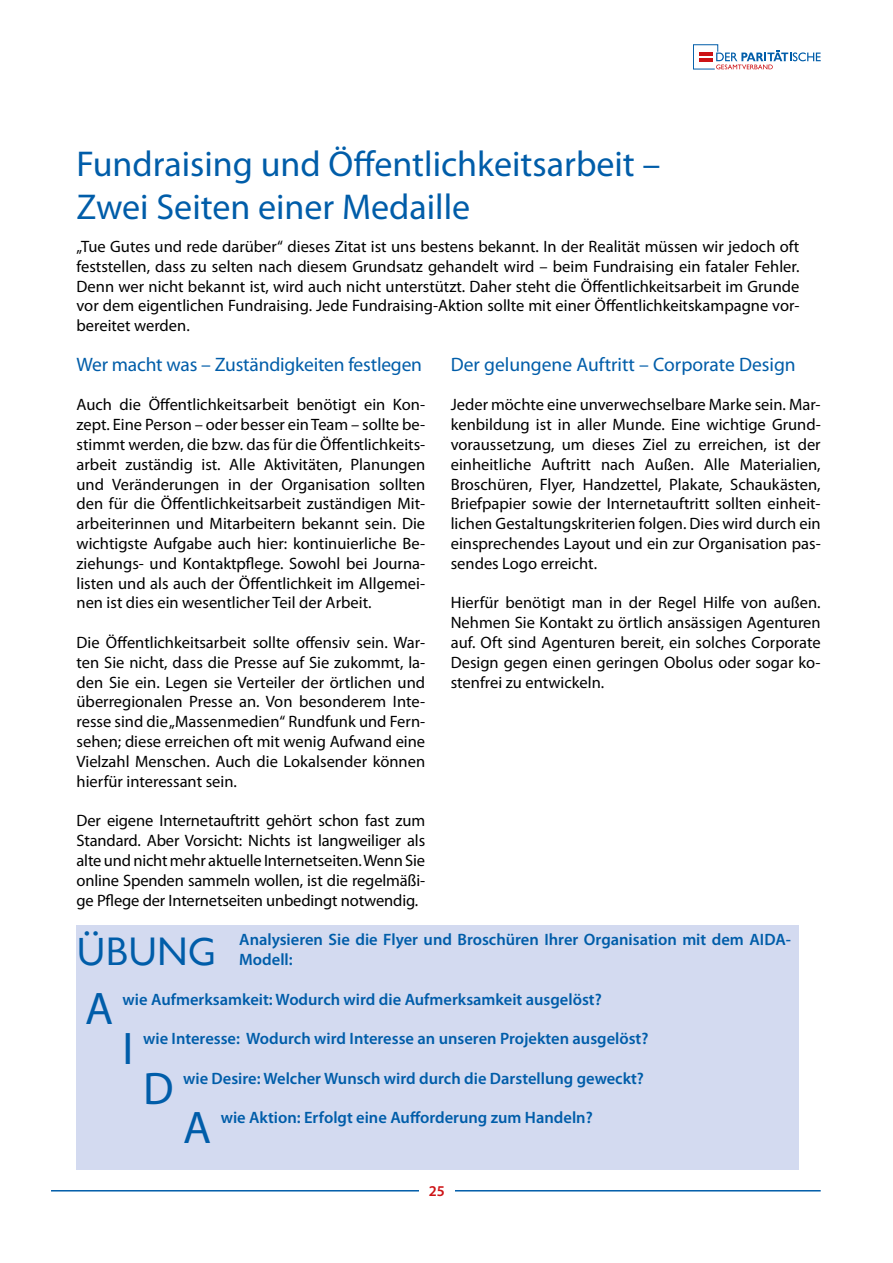
<style>
.page{position:relative;width:893px;height:1263px;background:#fff}
.page>*{position:absolute;margin:0;border:0;box-sizing:border-box;transform-origin:0 0}
.t1{font:45.9px "Myriad Pro";color:#005da9}
.t2{font:40.8px "Chantilly";color:#005da9}
.t3{font:36px/43.2px "Myriad Pro";color:#005da9}
.t4{font:19.5px "Myriad Pro";letter-spacing:-.01em;color:#005da9}
.t5{font:16.5px/19.8px "Myriad Pro";color:#000;text-align:justify}
.t6{font:600 16.5px/19.8px "Myriad Pro";color:#005da9}
.t7{font:600 15px "Myriad Pro";color:#cd1316}
</style>
<div class="page">
<hr style="left:51px;top:1190px;width:770px;height:1px;background:#005da9">
<div style="left:419px;top:1185px;width:36px;height:26px;background:#fff"></div>
<svg style="left:693px;top:44px;width:128px;height:25px"></svg>
<div style="left:77px;top:925px;width:722px;height:245px;background:#d3daf0"></div>
<h3 class="t3" style="left:77px;top:141px;width:585px">Fundraising und Öffentlichkeitsarbeit –<br>Zwei Seiten einer Medaille</h3>
<p class="t5" style="left:77px;top:236px;width:724px">„Tue Gutes und rede darüber“ dieses Zitat ist uns bestens bekannt. In der Realität müssen wir jedoch oft feststellen, dass zu selten nach diesem Grundsatz gehandelt wird – beim Fundraising ein fataler Fehler.<br>Denn wer nicht bekannt ist, wird auch nicht unterstützt. Daher steht die Öffentlichkeitsarbeit im Grunde vor dem eigentlichen Fundraising. Jede Fundraising-Aktion sollte mit einer Öffentlichkeitskampagne vor&shy;bereitet werden.</p>
<p class="t4" style="left:77px;top:352px;width:347px">Wer macht was – Zuständigkeiten festlegen</p>
<p class="t5" style="left:77px;top:395px;width:350px">Auch die Öffentlichkeitsarbeit benötigt ein Kon&shy;zept. Eine Person – oder besser ein Team – sollte be&shy;stimmt werden, die bzw. das für die Öffentlichkeits&shy;arbeit zuständig ist. Alle Aktivitäten, Planungen und Veränderungen in der Organisation sollten den für die Öffentlichkeitsarbeit zuständigen Mit&shy;arbeiterinnen und Mitarbeitern bekannt sein. Die wichtigste Aufgabe auch hier: kontinuierliche Be&shy;ziehungs- und Kontaktpflege. Sowohl bei Journa&shy;listen und als auch der Öffentlichkeit im Allgemei&shy;nen ist dies ein wesentlicher Teil der Arbeit.</p>
<p class="t5" style="left:77px;top:632px;width:350px">Die Öffentlichkeitsarbeit sollte offensiv sein. War&shy;ten Sie nicht, dass die Presse auf Sie zukommt, la&shy;den Sie ein. Legen sie Verteiler der örtlichen und überregionalen Presse an. Von besonderem Inte&shy;resse sind die „Massenmedien“ Rundfunk und Fern&shy;sehen; diese erreichen oft mit wenig Aufwand eine Vielzahl Menschen. Auch die Lokalsender können hierfür interessant sein.</p>
<p class="t5" style="left:77px;top:811px;width:350px">Der eigene Internetauftritt gehört schon fast zum Standard. Aber Vorsicht: Nichts ist langweiliger als alte und nicht mehr aktuelle Internetseiten. Wenn Sie online Spenden sammeln wollen, ist die regelmäßi&shy;ge Pflege der Internetseiten unbedingt notwendig.</p>
<p class="t4" style="left:451px;top:352px;width:346px">Der gelungene Auftritt – Corporate Design</p>
<p class="t5" style="left:451px;top:395px;width:371px">Jeder möchte eine unverwechselbare Marke sein. Mar&shy;kenbildung ist in aller Munde. Eine wichtige Grund&shy;voraussetzung, um dieses Ziel zu erreichen, ist der einheitliche Auftritt nach Außen. Alle Materialien, Broschüren, Flyer, Handzettel, Plakate, Schaukästen, Briefpapier sowie der Internetauftritt sollten einheit&shy;lichen Gestaltungskriterien folgen. Dies wird durch ein einsprechendes Layout und ein zur Organisation pas&shy;sendes Logo erreicht.</p>
<p class="t5" style="left:451px;top:593px;width:371px">Hierfür benötigt man in der Regel Hilfe von außen.<br>Nehmen Sie Kontakt zu örtlich ansässigen Agenturen auf. Oft sind Agenturen bereit, ein solches Corporate Design gegen einen geringen Obolus oder sogar ko&shy;stenfrei zu entwickeln.</p>
<h2 class="t2" style="left:77px;top:929px;width:57px">ÜBUNG</h2>
<p class="t6" style="left:239px;top:929px;width:553px">Analysieren Sie die Flyer und Broschüren Ihrer Organisation mit dem AIDA-<br>Modell:</p>
<h1 class="t1" style="left:85px;top:981px;width:30px">A</h1>
<p class="t6" style="left:123px;top:989px;width:481px">wie Aufmerksamkeit: Wodurch wird die Aufmerksamkeit ausgelöst?</p>
<h1 class="t1" style="left:123px;top:1020px;width:12px">I</h1>
<p class="t6" style="left:143px;top:1028px;width:507px">wie Interesse: Wodurch wird Interesse an unseren Projekten ausgelöst?</p>
<h1 class="t1" style="left:143px;top:1060px;width:32px">D</h1>
<p class="t6" style="left:183px;top:1068px;width:462px">wie Desire: Welcher Wunsch wird durch die Darstellung geweckt?</p>
<h1 class="t1" style="left:183px;top:1099px;width:30px">A</h1>
<p class="t6" style="left:221px;top:1107px;width:373px">wie Aktion: Erfolgt eine Aufforderung zum Handeln?</p>
<p class="t7" style="left:429px;top:1182px;width:18px">25</p>
</div>
